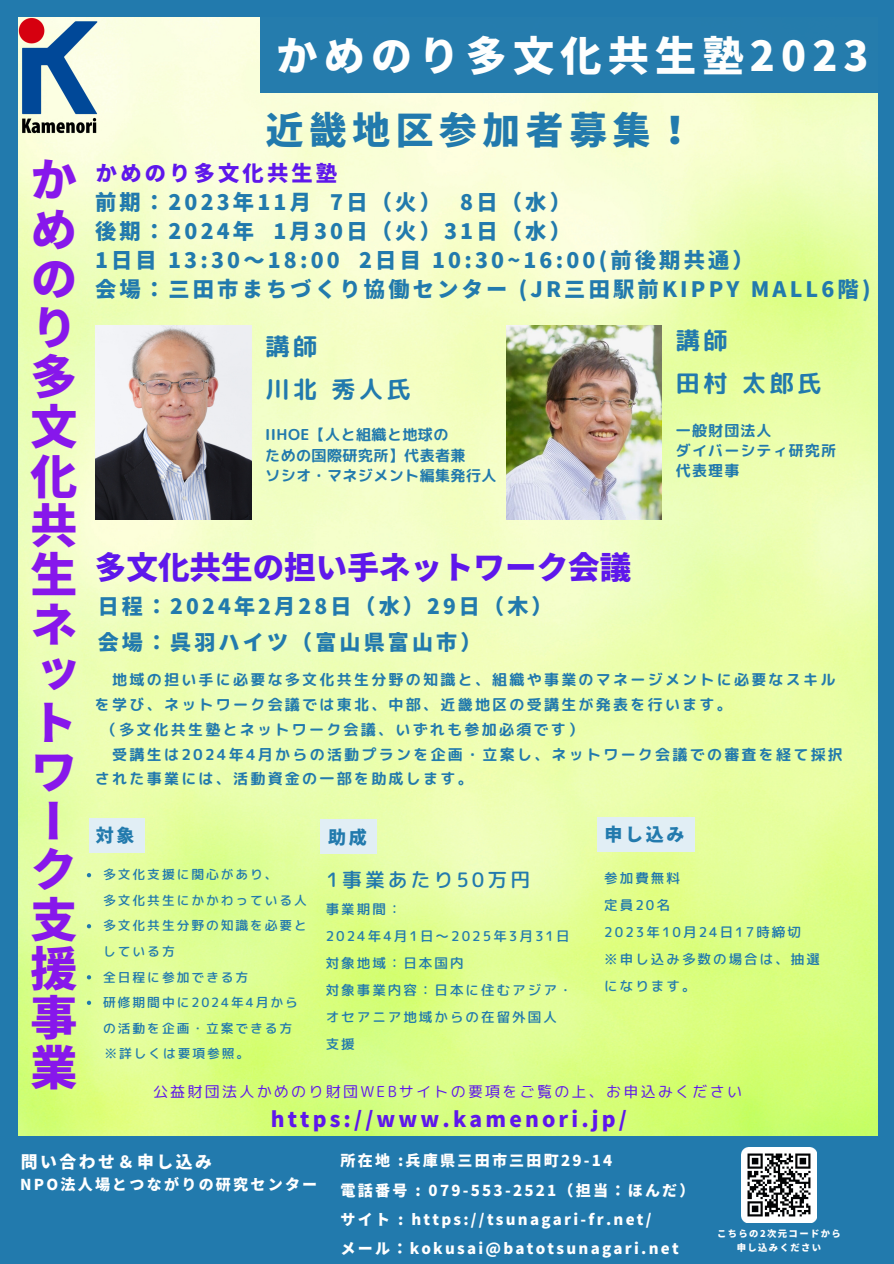
<style>
.page{position:relative;width:894px;height:1264px;background:#fff}
.page>*{position:absolute;margin:0;border:0;box-sizing:border-box;transform-origin:0 0}
.t1{font:900 46.95px/49.2px "Noto Sans JP";color:#8717eb}
.t2{font:900 41.1px "Noto Sans JP";letter-spacing:.15em;color:#fff}
.t3{font:900 37.65px "Noto Sans JP";letter-spacing:.15em;color:#227aad}
.t4{font:900 31.5px "Noto Sans JP";color:#5e17eb}
.t5{font:24px "rounded mplus 1 p bold";letter-spacing:.15em;color:#227aad}
.t6{font:900 21.3px "Noto Sans JP";letter-spacing:.15em;color:#227aad}
.t7{font:900 21.3px "Noto Sans JP";letter-spacing:.15em;color:#5e17eb}
.t8{font:900 21px "Noto Sans JP";letter-spacing:.15em;color:#227aad}
.t9{font:900 21px "Noto Sans JP";letter-spacing:.15em;color:#5e17eb}
.t10{font:19.8px "rounded mplus 1 p medium";letter-spacing:.15em;color:#227aad}
.t11{font:900 18px "Noto Sans JP";letter-spacing:.15em;color:#227aad}
.t12{font:900 16.8px "Noto Sans JP";letter-spacing:.15em;color:#fff}
.t13{font:15px/24.8px "rounded mplus 1 p bold";letter-spacing:.15em;color:#227aad}
.t14{font:900 15px "Noto Sans JP";letter-spacing:.15em;color:#fff}
.t15{font:15px "rounded mplus 1 p bold";letter-spacing:.025em;color:#227aad}
.t16{font:15px "rounded mplus 1 p regular";letter-spacing:.15em;color:#5e17eb}
.t17{font:15px "rounded mplus 1 p bold";letter-spacing:.075em;color:#227aad}
.t18{font:13.5px/27px "rounded mplus 1 p medium";letter-spacing:.15em;color:#227aad}
.t19{font:12.75px/25.5px "rounded mplus 1 p medium";letter-spacing:.15em;color:#227aad}
.t20{font:900 9.3px "Noto Sans JP";letter-spacing:.15em;color:#fff}
</style>
<div class="page">
<div style="left:0;top:0;width:893px;height:1263px;background:#227aad"></div>
<img style="left:19px;top:17px;width:858px;height:1118px">
<img style="left:506px;top:326px;width:155px;height:193px">
<img style="left:96px;top:326px;width:155px;height:193px">
<img style="left:741px;top:1147px;width:74px;height:75px">
<img style="left:19px;top:17px;width:79px;height:116px">
<div style="left:260px;top:15px;width:630px;height:78px;background:#227aad"></div>
<div style="left:89px;top:818px;width:55px;height:34px;background:#e1eef5"></div>
<svg style="left:87px;top:873px;width:4px;height:4px"></svg>
<svg style="left:87px;top:924px;width:4px;height:4px"></svg>
<svg style="left:87px;top:975px;width:4px;height:4px"></svg>
<svg style="left:87px;top:1000px;width:4px;height:4px"></svg>
<div style="left:321px;top:819px;width:55px;height:35px;background:#e1eef5"></div>
<div style="left:597px;top:817px;width:97px;height:34px;background:#e1eef5"></div>
<h2 class="t2" style="left:276px;top:23px;width:232px">かめのり多</h2>
<h2 class="t2" style="left:560px;top:23px;width:90px">化共</h2>
<h2 class="t2" style="left:702px;top:23px;width:167px">塾2023</h2>
<p class="t1" style="left:30px;top:153px;width:48px">かめのり多文化共生ネットワーク支援事業</p>
<p class="t3" style="left:266px;top:101px;width:429px">近畿地区参加者募集！</p>
<p class="t7" style="left:96px;top:157px;width:243px">かめのり多文化共生塾</p>
<p class="t6" style="left:95px;top:186px;width:477px">前期：2023年11月 7日（火） 8日（水）</p>
<p class="t6" style="left:95px;top:214px;width:477px">後期：2024年 1月 30日（火）31日（水）</p>
<p class="t6" style="left:95px;top:243px;width:660px">1日目 13:30～18:00 2日目 10:30~16:00(前後期共通）</p>
<p class="t6" style="left:95px;top:272px;width:776px">会場：三田市まちづくり協働センター (JR三田駅前KIPPY MALL6階)</p>
<p class="t5" style="left:265px;top:329px;width:53px">講師</p>
<p class="t5" style="left:265px;top:372px;width:147px">川北 秀人氏</p>
<p class="t15" style="left:265px;top:424px;width:185px">IIHOE【人と組織と地球の</p>
<p class="t15" style="left:265px;top:444px;width:202px">ための国際研究所】代表者兼</p>
<p class="t15" style="left:265px;top:465px;width:233px">ソシオ・マネジメント編集発行人</p>
<p class="t4" style="left:95px;top:542px;width:537px">多文化共生の担い手ネットワーク会議</p>
<p class="t8" style="left:98px;top:589px;width:456px">日程：2024年2月 28日（水）29日（木）</p>
<p class="t8" style="left:98px;top:625px;width:385px">会場：呉羽ハイツ（富山県富山市）</p>
<p class="t5" style="left:675px;top:323px;width:53px">講師</p>
<p class="t5" style="left:675px;top:366px;width:147px">田村 太郎氏</p>
<p class="t13" style="left:675px;top:417px;width:97px">一般財団法人</p>
<p class="t17" style="left:675px;top:440px;width:162px">ダイバーシティ研究所</p>
<p class="t13" style="left:675px;top:458px;width:65px">代表理事</p>
<p class="t13" style="left:112px;top:667px;width:724px">地域の担い手に必要な多文化共生分野の知識と、組織や事業のマネージメントに必要なスキル</p>
<p class="t13" style="left:95px;top:692px;width:638px">を学び、ネットワーク会議では東北、中部、近畿地区の受講生が発表を行います。</p>
<p class="t13" style="left:102px;top:717px;width:482px">（多文化共生塾とネットワーク会議、いずれも参加必須です）</p>
<p class="t13" style="left:95px;top:741px;width:749px;text-indent:17px">受講生は2024年4月からの活動プランを企画・立案し、ネットワーク会議での審査を経て採択された事業には、活動資金の一部を助成します。</p>
<p class="t11" style="left:604px;top:820px;width:82px">申し込み</p>
<p class="t18" style="left:604px;top:864px;width:77px">参加費無料</p>
<p class="t18" style="left:604px;top:891px;width:67px">定員20名</p>
<p class="t18" style="left:604px;top:918px;width:198px">2023年10月24日17時締切</p>
<p class="t18" style="left:604px;top:945px;width:217px">※申し込み多数の場合は、抽選になります。</p>
<p class="t11" style="left:96px;top:821px;width:40px">対象</p>
<p class="t19" style="left:103px;top:861px;width:205px">多文化支援に関心があり、<br>多文化共生にかかわっている人</p>
<p class="t19" style="left:103px;top:912px;width:205px">多文化共生分野の知識を必要としている方</p>
<p class="t19" style="left:103px;top:964px;width:146px">全日程に参加できる方</p>
<p class="t19" style="left:103px;top:989px;width:196px">研修期間中に2024年4月からの活動を企画・立案できる方</p>
<p class="t19" style="left:104px;top:1040px;width:146px">※詳しくは要項参照。</p>
<p class="t11" style="left:328px;top:822px;width:40px">助成</p>
<p class="t10" style="left:326px;top:865px;width:205px">1事業あたり50万円</p>
<p class="t18" style="left:325px;top:895px;width:77px">事業期間：</p>
<p class="t18" style="left:325px;top:922px;width:245px">2024年4月1日～2025年3月31日</p>
<p class="t18" style="left:325px;top:949px;width:139px">対象地域：日本国内</p>
<p class="t18" style="left:325px;top:976px;width:248px">対象事業内容：日本に住むアジア・オセアニア地域からの在留外国人</p>
<p class="t18" style="left:325px;top:1030px;width:31px">支援</p>
<p class="t16" style="left:153px;top:1081px;width:590px">公益財団法人かめのり財団WEBサイトの要項をご覧の上、お申込みください</p>
<p class="t9" style="left:270px;top:1103px;width:358px">https://www.kamenori.jp/</p>
<p class="t12" style="left:21px;top:1148px;width:192px">問い合わせ＆申し込み</p>
<p class="t14" style="left:340px;top:1148px;width:273px">所在地 :兵庫県三田市三田町29-14</p>
<p class="t14" style="left:340px;top:1178px;width:355px">電話番号 : 079-553-2521（担当：ほんだ）</p>
<p class="t14" style="left:340px;top:1207px;width:312px">サイト : https://tsunagari-fr.net/</p>
<p class="t14" style="left:340px;top:1236px;width:339px">メール：kokusai@batotsunagari.net</p>
<p class="t14" style="left:20px;top:1172px;width:298px">NPO法人場とつながりの研究センター</p>
<p class="t20" style="left:716px;top:1225px;width:125px">こちらの2次元コードから</p>
<p class="t20" style="left:736px;top:1240px;width:86px">申し込みください</p>
</div>
